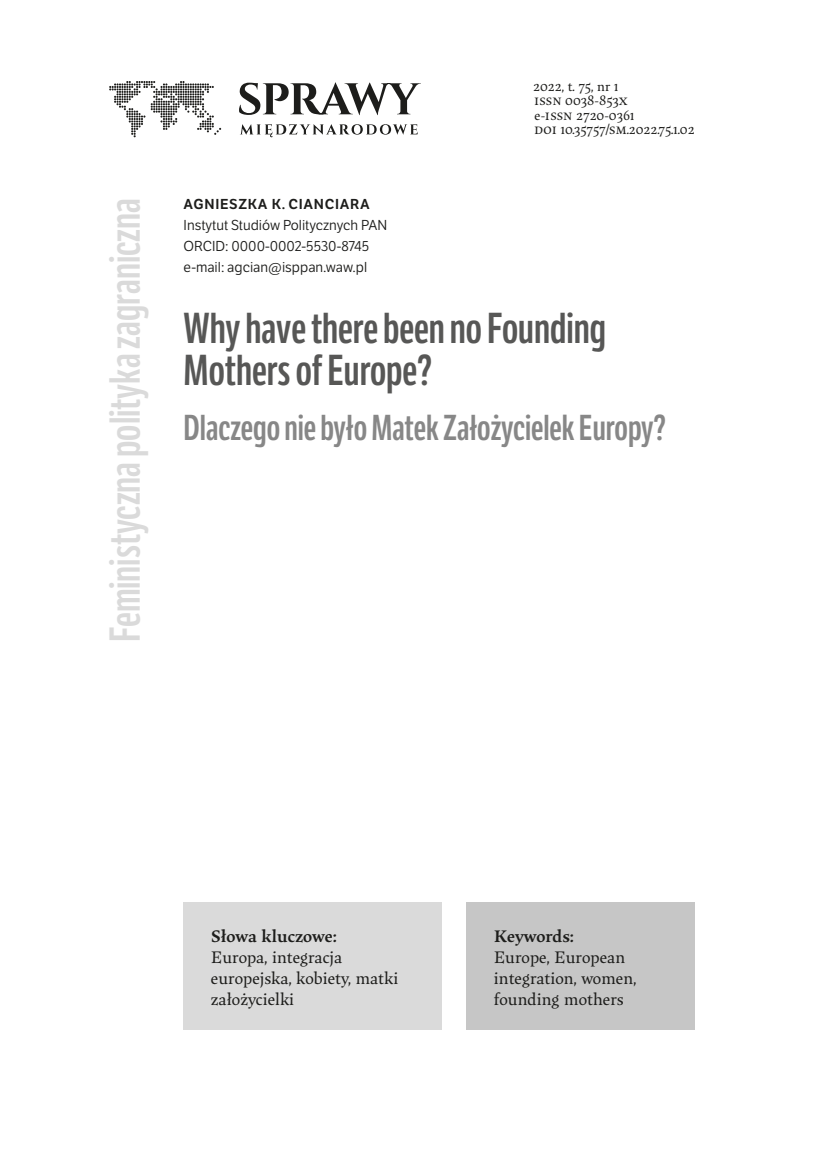
<style>
.page{position:relative;width:819px;height:1166px;background:#fff}
.page>*{position:absolute;margin:0;border:0;box-sizing:border-box;transform-origin:0 0}
.t1{font:600 42px/42px "LFT Etica Compressed";color:#575756}
.t2{font:600 42px "LFT Etica Compressed";color:#dadada}
.t3{font:600 35px "LFT Etica Compressed";color:#878787}
.t4{font:17.5px/21px "Maecenas";color:#1d1d1b}
.t5{font:600 17.5px "Maecenas";color:#1d1d1b}
.t6{font:14px/21px "LFT Etica";color:#1d1d1b}
.t7{font:14px/14.5px "Maecenas";color:#1d1d1b}
.t8{font:600 14px "LFT Etica";letter-spacing:.05em;color:#1d1d1b}
</style>
<div class="page">
<svg style="left:109px;top:81px;width:112px;height:56px"></svg>
<svg style="left:239px;top:82px;width:182px;height:33px"></svg>
<svg style="left:240px;top:124px;width:178px;height:13px"></svg>
<div style="left:466px;top:902px;width:228px;height:127px;background:#c6c6c6"></div>
<div style="left:184px;top:902px;width:257px;height:127px;background:#dadada"></div>
<h1 class="t2" style="left:109px;top:642px;width:445px;rotate:-90deg">Feministyczna polityka zagraniczna</h1>
<p class="t7" style="left:533px;top:80px;width:163px">2022, t. 75, nr 1<br>issn 0038-853x<br>e-issn 2720-0361<br>doi 10.35757/sm.2022.75.1.02</p>
<p class="t8" style="left:184px;top:198px;width:188px">AGNIESZKA K. CIANCIARA</p>
<p class="t6" style="left:184px;top:215px;width:205px">Instytut Studiów Politycznych PAN<br>ORCID: 0000-0002-5530-8745 e-mail: agcian@isppan.waw.pl</p>
<h1 class="t1" style="left:184px;top:312px;width:424px">Why have there been no Founding<br>Mothers of Europe?</h1>
<h2 class="t3" style="left:184px;top:415px;width:484px">Dlaczego nie było Matek Założycielek Europy?</h2>
<p class="t5" style="left:211px;top:929px;width:127px">Słowa kluczowe:</p>
<p class="t4" style="left:211px;top:948px;width:189px">Europa, integracja europejska, kobiety, matki założycielki</p>
<p class="t5" style="left:494px;top:929px;width:82px">Keywords:</p>
<p class="t4" style="left:494px;top:948px;width:144px">Europe, European integration, women, founding mothers</p>
</div>
